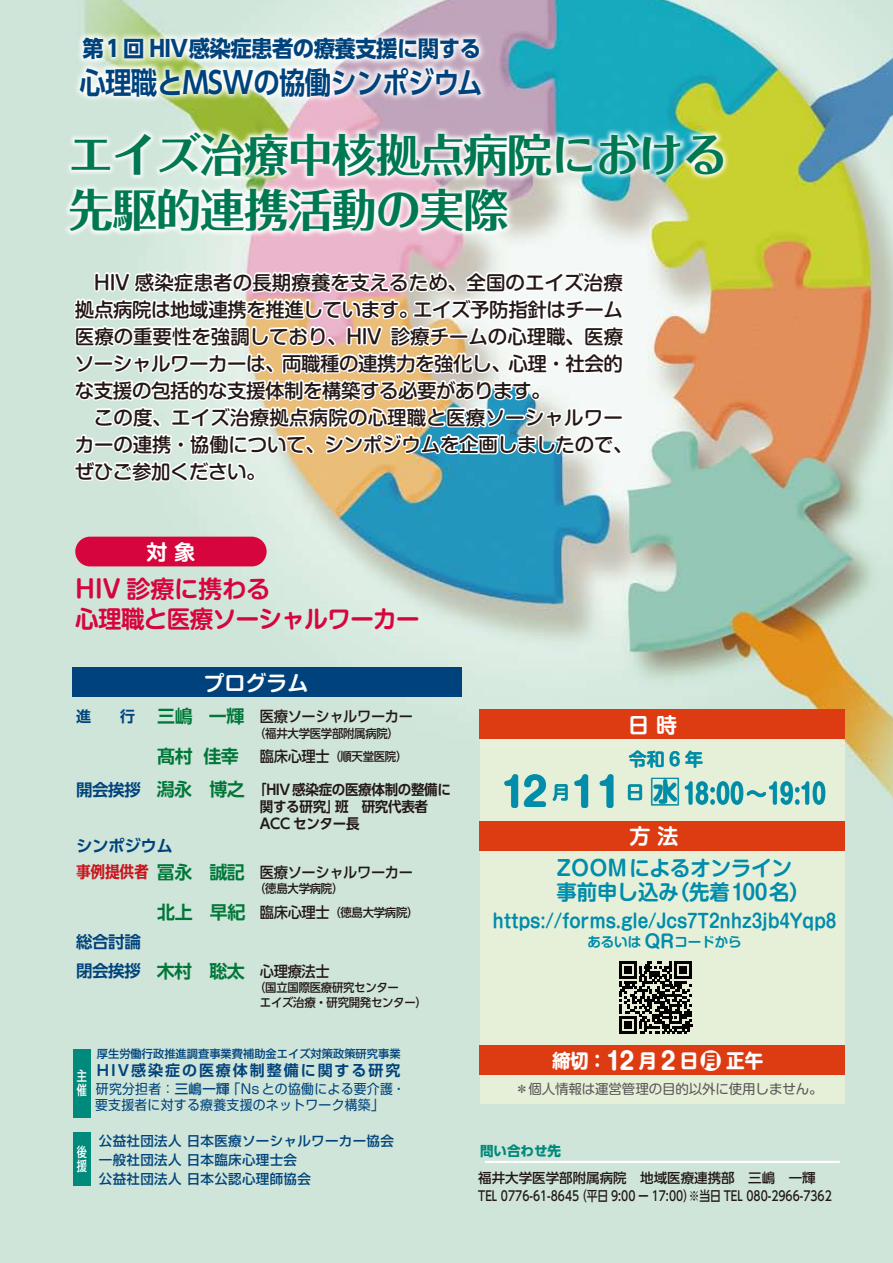
<style>
.page{position:relative;width:893px;height:1263px;background:#fff}
.page>*{position:absolute;margin:0;border:0;box-sizing:border-box;transform-origin:0 0}
.t1{font:700 45px/55.5px "Folk Pro";letter-spacing:-.025em;color:#007851}
.t2{font:700 30px "UD Shin Go Pr 6 N De";letter-spacing:-.025em;color:#00437c;scale:.88 1}
.t3{font:700 27px "Shin M Go Pro";letter-spacing:-.08em;color:#008cab;scale:.8 1}
.t4{font:700 24px/30px "Shin M Go Pro De";letter-spacing:-.025em;color:#d7053d}
.t5{font:700 22.5px "UD Shin Go Pr 6 N";letter-spacing:-.025em;color:#00437c;scale:.95 1}
.t6{font:700 21px/24px "Shin M Go Pro De";color:#008cab}
.t7{font:700 21px "Shin M Go Pro De";color:#fff}
.t8{font:500 19.5px/27px "Shin M Go Pro";letter-spacing:-.01em;color:#231815}
.t9{font:700 19.05px "Shin M Go Pro";color:#fff}
.t10{font:700 18.75px "Shin M Go Pro De";letter-spacing:-.01em;color:#008cab;scale:.9 1}
.t11{font:700 18px "UD Shin Go Pr 6 N De";color:#007739}
.t12{font:700 18px "Shin M Go Pro De";color:#008cab}
.t13{font:700 16.5px "UD Shin Go Pr 6 N De";letter-spacing:-.025em;color:#00437c}
.t14{font:500 15px "UD Shin Go Pr 6 N";letter-spacing:-.025em;color:#231815;scale:.95 1}
.t15{font:700 15px "Shin Go Pro De";letter-spacing:.13em;color:#00437c}
.t16{font:700 14.25px/17.1px "UD Shin Go Pr 6 N De";letter-spacing:-.025em;color:#231815;scale:.95 1}
.t17{font:500 13.5px/18px "UD Shin Go Pro";color:#231815}
.t18{font:500 13.5px/19.5px "Shin Go Pro";letter-spacing:.025em;color:#00437c}
.t19{font:13.5px/16.5px "Shin Go Pro";letter-spacing:.025em;color:#00437c;scale:.95 1}
.t20{font:13.5px "Shin M Go Pro";letter-spacing:-.01em;color:#595757}
.t21{font:700 13.5px "Shin M Go Pro De";letter-spacing:-.01em;color:#008cab}
.t22{font:700 13.5px "UD Shin Go Pro";color:#008a7c}
.t23{font:500 13.5px/13.5px "Shin Go Pro";color:#fff;scale:.75 1}
.t24{font:500 12px/22.5px "UD Shin Go Pr 6 N";letter-spacing:-.025em;color:#231815;scale:.95 1}
.t25{font:500 11.25px "Shin Go Pro";color:#00437c}
.s1{font-family:"UD Shin Go Pr 6 N De";font-weight:700;color:#00437c}
.s2{font-family:"UD Shin Go Pr 6 N De";font-weight:700;font-size:18px;color:#007739}
.s3{font-size:15px}
.s4{font-size:16.5px;color:#00437c}
.s5{font-size:18px;color:#007739}
.s6{font-family:"UD Shin Go Pr 6 N";font-weight:400;color:#dd3c13}
.s7{font-family:"Kakumin Pro";font-weight:700;font-size:16.5px;color:#c8161e}
.s8{font-family:"UD Shin Go Pr 6 N";font-weight:500;font-size:15px;color:#231815}
.s9{font-weight:500}
.s10{font-size:39px}
.s11{font-size:30px}
.s12{font-size:18px}
.s13{font-size:23.85px}
.s14{font-size:22.05px}
</style>
<div class="page">
<img style="left:0;top:0;width:893px;height:1263px">
<div style="left:480px;top:710px;width:364px;height:394px;background:#e6f0d9"></div>
<img style="left:24px;top:0;width:516px;height:9px">
<img style="left:21px;top:9px;width:519px;height:64px">
<img style="left:11px;top:73px;width:771px;height:217px">
<div style="left:74px;top:1049px;width:17px;height:68px;background:#008a7c"></div>
<div style="left:74px;top:1132px;width:17px;height:53px;background:#008a7c"></div>
<div style="left:479px;top:709px;width:365px;height:30px;background:#dd3c13"></div>
<div style="left:479px;top:821px;width:365px;height:30px;background:#dd3c13"></div>
<div style="left:479px;top:1045px;width:365px;height:30px;background:#dd3c13"></div>
<div style="left:72px;top:667px;width:390px;height:30px;background:#00437c"></div>
<svg style="left:72px;top:231px;width:553px;height:445px"></svg>
<hr style="left:485px;top:1161px;width:355px;height:2px;background:#fff">
<svg style="left:620px;top:962px;width:72px;height:72px"></svg>
<div style="left:75px;top:537px;width:192px;height:29px;background:#d7053d;border-radius:15px"></div>
<p class="t5" style="left:82px;top:30px;width:421px">第1 回 HIV感染症患者の療養支援に関する</p>
<h2 class="t2" style="left:79px;top:58px;width:460px">心理職とMSWの協働シンポジウム</h2>
<h1 class="t1" style="left:69px;top:120px;width:661px">エイズ治療中核拠点病院における先駆的連携活動の実際</h1>
<p class="t8" style="left:75px;top:266px;width:559px">　HIV 感染症患者の長期療養を支えるため、全国のエイズ治療拠点病院は地域連携を推進しています。エイズ予防指針はチーム医療の重要性を強調しており、HIV 診療チームの心理職、医療ソーシャルワーカーは、両職種の連携力を強化し、心理・社会的な支援の包括的な支援体制を構築する必要があります。<br>　この度、エイズ治療拠点病院の心理職と医療ソーシャルワーカーの連携・協働について、シンポジウムを企画しましたので、ぜひご参加ください。</p>
<p class="t7" style="left:146px;top:535px;width:50px">対 象</p>
<p class="t4" style="left:75px;top:571px;width:346px">HIV 診療に携わる<br>心理職と医療ソーシャルワーカー</p>
<p class="t7" style="left:204px;top:666px;width:106px">プログラム</p>
<p class="t14" style="left:76px;top:704px;width:356px"><span class="s1">進　　行</span> <span class="s2">三嶋 一輝</span> 医療ソーシャルワーカー</p>
<p class="t24" style="left:157px;top:722px;width:265px;text-indent:97px">（福井大学医学部附属病院）<span class="s2">髙村 佳幸</span> <span class="s3">臨床心理士</span>（順天堂医院）</p>
<p class="t16" style="left:260px;top:780px;width:203px;text-indent:-184px"><span class="s4">開会挨拶</span> <span class="s5">潟永　博之</span>「HIV 感染症の医療体制の整備に関する研究」班　研究代表者<br>ACC センター長</p>
<p class="t13" style="left:76px;top:832px;width:120px">シンポジウム <span class="s6">　</span></p>
<p class="t14" style="left:76px;top:860px;width:356px"><span class="s7">事例提供者</span> <span class="s2">冨永　誠記</span> 医療ソーシャルワーカー</p>
<p class="t24" style="left:157px;top:876px;width:277px;line-height:24px;text-indent:97px">（徳島大学病院）<br><span class="s2">北上　早紀</span> <span class="s3">臨床心理士</span>（徳島大学病院）</p>
<p class="t13" style="left:76px;top:928px;width:66px">総合討論</p>
<p class="t11" style="left:76px;top:956px;width:255px"><span class="s4">閉会挨拶</span> 木村　聡太 <span class="s8">心理療法士</span></p>
<p class="t24" style="left:260px;top:979px;width:177px;line-height:15px;text-indent:-6px">（国立国際医療研究センター<br>エイズ治療・研究開発センター）</p>
<p class="t23" style="left:77px;top:1068px;width:15px">主催</p>
<p class="t25" style="left:97px;top:1044px;width:305px">厚生労働行政推進調査事業費補助金エイズ対策政策研究事業</p>
<p class="t15" style="left:97px;top:1058px;width:305px">HIV感染症の医療体制整備に関する研究</p>
<p class="t19" style="left:95px;top:1079px;width:328px">研究分担者：<span class="s9">三嶋一輝</span>「Ns との協働による要介護・要支援者に対する療養支援のネットワーク構築」</p>
<p class="t23" style="left:77px;top:1144px;width:15px">後援</p>
<p class="t18" style="left:99px;top:1129px;width:297px">公益社団法人 日本医療ソーシャルワーカー協会一般社団法人 日本臨床心理士会<br>公益社団法人 日本公認心理師協会</p>
<p class="t7" style="left:628px;top:708px;width:50px">日 時</p>
<p class="t12" style="left:629px;top:744px;width:76px">令和6年</p>
<h3 class="t3" style="left:501px;top:771px;width:408px"><span class="s10">12</span> <sup>月</sup><span class="s10">11</span> <sup>日</sup> <span class="s11">水</span>18:00～19:10</h3>
<p class="t7" style="left:629px;top:818px;width:50px">方 法</p>
<p class="t6" style="left:556px;top:854px;width:254px">ZOOMによるオンライン事前申し込み（先着100名）</p>
<p class="t10" style="left:493px;top:906px;width:384px">https://forms.gle/Jcs7T2nhz3jb4Yqp8</p>
<p class="t21" style="left:588px;top:931px;width:155px">あるいは <span class="s12">QR</span>コードから</p>
<p class="t9" style="left:552px;top:1045px;width:213px">締切：<span class="s13">12</span> 月 <span class="s13">2</span> 日<span class="s14">月</span>正午</p>
<p class="t20" style="left:515px;top:1078px;width:309px">＊個人情報は運営管理の目的以外に使用しません。</p>
<p class="t22" style="left:480px;top:1139px;width:82px">問い合わせ先</p>
<p class="t17" style="left:478px;top:1168px;width:355px">福井大学医学部附属病院　地域医療連携部　三嶋　一輝<br>TEL 0776-61-8645（平日 9:00 ー 17:00）※当日 TEL 080-2966-7362</p>
</div>
